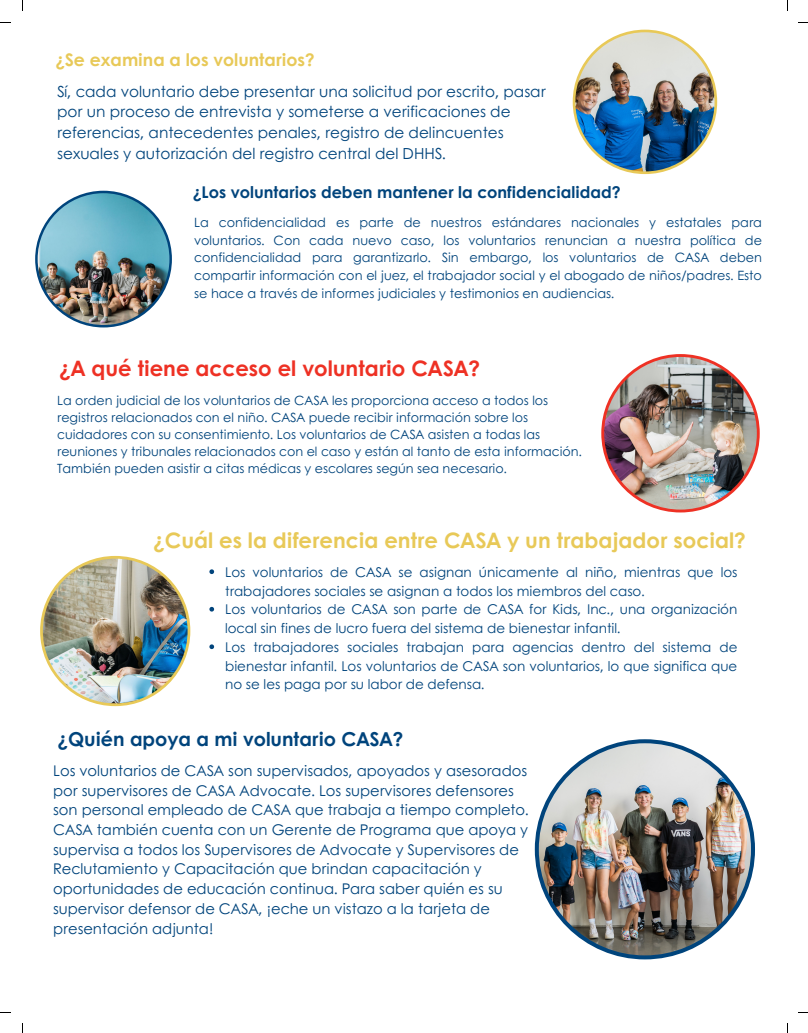
<style>
.page{position:relative;width:808px;height:1033px;background:#fff}
.page>*{position:absolute;margin:0;border:0;box-sizing:border-box;transform-origin:0 0}
.t1{font:700 21.25px "Century Gothic";color:#e8c958}
.t2{font:700 21.25px "Century Gothic";color:#ee3124}
.t3{font:700 19.12px "Century Gothic";color:#00447c}
.t4{font:700 17.38px "Century Gothic";color:#e8c958}
.t5{font:700 16.25px "Century Gothic";color:#00447c}
.t6{font:15.25px/20.6px "Century Gothic";color:#01447c}
.t7{font:14.75px/19.8px "Century Gothic";color:#01447c}
.t8{font:13.5px/18.8px "Century Gothic";color:#01447c}
.t9{font:12.88px/17.8px "Century Gothic";color:#01447c;text-align:justify}
.t10{font:12.75px/16.9px "Century Gothic";color:#01447c}
</style>
<div class="page">
<img style="left:572px;top:30px;width:145px;height:144px">
<img style="left:35px;top:191px;width:137px;height:136px">
<img style="left:601px;top:354px;width:158px;height:158px">
<img style="left:535px;top:739px;width:220px;height:220px">
<svg style="left:209px;top:569px;width:5px;height:5px"></svg>
<svg style="left:209px;top:607px;width:5px;height:4px"></svg>
<svg style="left:209px;top:644px;width:5px;height:5px"></svg>
<img style="left:40px;top:556px;width:150px;height:150px">
<p class="t4" style="left:55px;top:47px;width:261px">¿Se examina a los voluntarios?</p>
<p class="t6" style="left:57px;top:80px;width:490px">Sí, cada voluntario debe presentar una solicitud por escrito, pasar por un proceso de entrevista y someterse a verificaciones de referencias, antecedentes penales, registro de delincuentes sexuales y autorización del registro central del DHHS.</p>
<p class="t5" style="left:193px;top:179px;width:429px">¿Los voluntarios deben mantener la confidencialidad?</p>
<p class="t9" style="left:194px;top:213px;width:569px">La confidencialidad es parte de nuestros estándares nacionales y estatales para voluntarios. Con cada nuevo caso, los voluntarios renuncian a nuestra política de confidencialidad para garantizarlo. Sin embargo, los voluntarios de CASA deben compartir información con el juez, el trabajador social y el abogado de niños/padres. Esto se hace a través de informes judiciales y testimonios en audiencias.</p>
<p class="t2" style="left:59px;top:352px;width:422px">¿A qué tiene acceso el voluntario CASA?</p>
<p class="t10" style="left:57px;top:391px;width:526px">La orden judicial de los voluntarios de CASA les proporciona acceso a todos los registros relacionados con el niño. CASA puede recibir información sobre los cuidadores con su consentimiento. Los voluntarios de CASA asisten a todas las reuniones y tribunales relacionados con el caso y están al tanto de esta información.<br>También pueden asistir a citas médicas y escolares según sea necesario.</p>
<p class="t1" style="left:153px;top:523px;width:594px">¿Cuál es la diferencia entre CASA y un trabajador social?</p>
<p class="t8" style="left:225px;top:562px;width:514px">Los voluntarios de CASA se asignan únicamente al niño, mientras que los trabajadores sociales se asignan a todos los miembros del caso.</p>
<p class="t8" style="left:225px;top:599px;width:513px">Los voluntarios de CASA son parte de CASA for Kids, Inc., una organización local sin fines de lucro fuera del sistema de bienestar infantil.</p>
<p class="t8" style="left:225px;top:637px;width:513px;text-align:justify">Los trabajadores sociales trabajan para agencias dentro del sistema de bienestar infantil. Los voluntarios de CASA son voluntarios, lo que significa que no se les paga por su labor de defensa.</p>
<p class="t3" style="left:58px;top:724px;width:347px">¿Quién apoya a mi voluntario CASA?</p>
<p class="t7" style="left:53px;top:760px;width:477px">Los voluntarios de CASA son supervisados, apoyados y asesorados por supervisores de CASA Advocate. Los supervisores defensores son personal empleado de CASA que trabaja a tiempo completo.<br>CASA también cuenta con un Gerente de Programa que apoya y supervisa a todos los Supervisores de Advocate y Supervisores de Reclutamiento y Capacitación que brindan capacitación y oportunidades de educación continua. Para saber quién es su supervisor defensor de CASA, ¡eche un vistazo a la tarjeta de presentación adjunta!</p>
</div>
